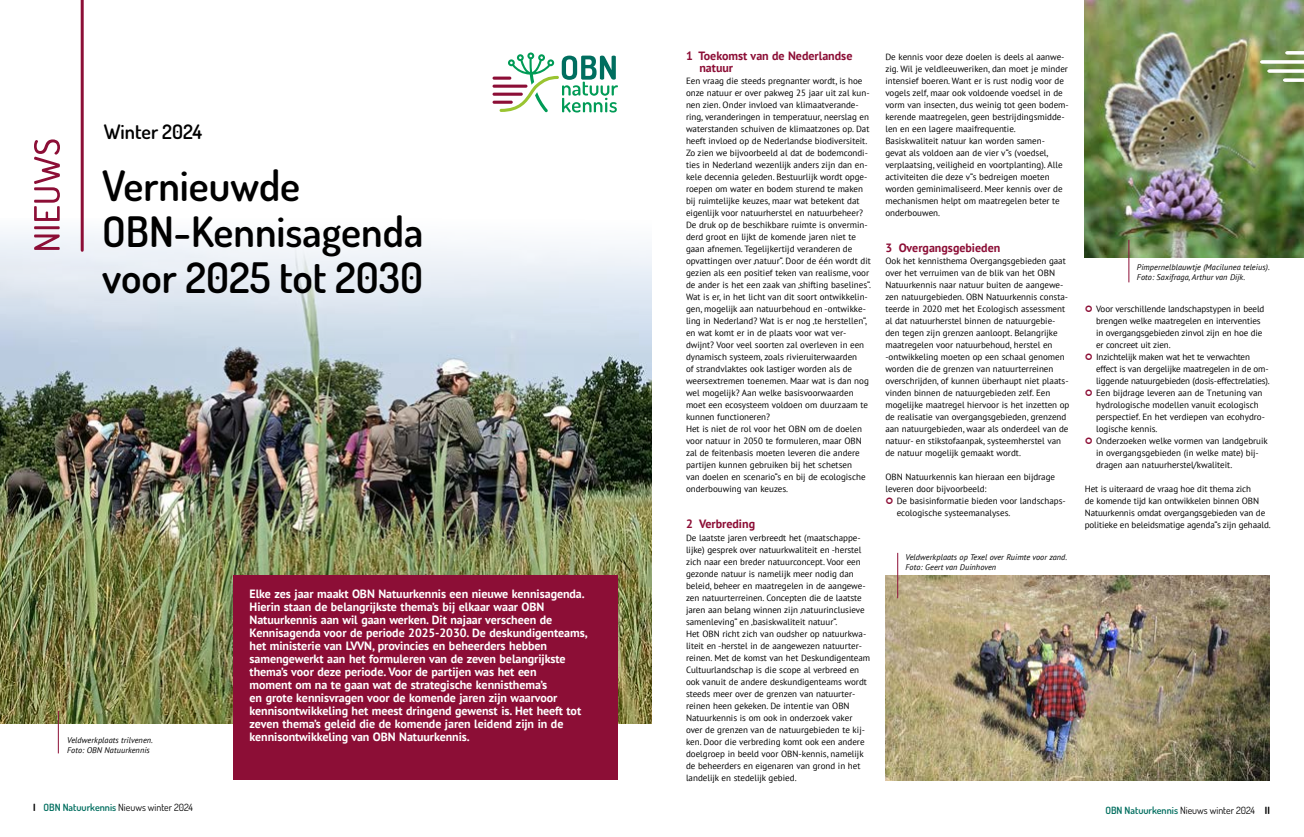
<style>
.page{position:relative;width:1304px;height:837px;background:#fff}
.page>*{position:absolute;margin:0;border:0;box-sizing:border-box;transform-origin:0 0}
.t1{font:600 42px/46px "Dosis";color:#000}
.t2{font:600 20px "Dosis";color:#000}
.t3{font:700 12px/13px "PT Sans";letter-spacing:-.005em;color:#fff}
.t4{font:700 12px/12px "PT Sans";color:#8c0e36}
.t5{font:10px "Dosis";color:#000}
.t6{font:9px/12px "PT Sans";color:#000}
.t7{font:italic 8.2px/10px "PT Sans";letter-spacing:.01em;color:#000}
.s1{font-weight:700}
.s2{font-weight:600;color:#006e5f}
</style>
<div class="page">
<img style="left:1085px;top:0;width:219px;height:257px">
<svg style="left:1260px;top:51px;width:44px;height:31px"></svg>
<img style="left:885px;top:575px;width:385px;height:205px">
<img style="left:0;top:353px;width:652px;height:370px">
<hr style="left:493px;top:77px;width:18px;height:3px;background:#8c0e36;border-radius:2px">
<hr style="left:493px;top:85px;width:34px;height:3px;background:#8c0e36;border-radius:2px">
<hr style="left:493px;top:93px;width:30px;height:3px;background:#8c0e36;border-radius:2px">
<hr style="left:493px;top:101px;width:20px;height:3px;background:#8c0e36;border-radius:2px">
<svg style="left:500px;top:52px;width:118px;height:60px"></svg>
<hr style="left:897px;top:552px;width:1px;height:46px;background:#8c0e36">
<hr style="left:1128px;top:240px;width:1px;height:42px;background:#8c0e36">
<hr style="left:58px;top:710px;width:1px;height:43px;background:#8c0e36">
<div style="left:233px;top:575px;width:384px;height:204px;background:#8c0e36"></div>
<div style="left:0;top:217px;width:652px;height:136px;background:linear-gradient(to bottom,#fff,#c4d4e3)"></div>
<hr style="left:81px;top:0;width:3px;height:250px;background:#8c0e36">
<svg style="left:34px;top:139px;width:26px;height:111px"></svg>
<h2 class="t2" style="left:104px;top:118px;width:100px">Winter 2024</h2>
<h1 class="t1" style="left:102px;top:161px;width:323px">Vernieuwde<br>OBN-Kennisagenda voor 2025 tot 2030</h1>
<p class="t7" style="left:67px;top:734px;width:87px">Veldwerkplaats trilvenen.<br>Foto: OBN Natuurkennis</p>
<p class="t5" style="left:33px;top:800px;width:161px"><span class="s1">I</span> <span class="s2">OBN Natuurkennis</span> Nieuws winter 2024</p>
<p class="t3" style="left:250px;top:587px;width:340px">Elke zes jaar maakt OBN Natuurkennis een nieuwe kennisagenda.<br>Hierin staan de belangrijkste thema’s bij elkaar waar OBN Natuurkennis aan wil gaan werken. Dit najaar verscheen de Kennisagenda voor de periode 2025-2030. De deskundigenteams, het ministerie van LVVN, provincies en beheerders hebben samengewerkt aan het formuleren van de zeven belangrijkste thema’s voor deze periode. Voor de partijen was het een<br>moment om na te gaan wat de strategische kennisthema’s<br>en grote kennisvragen voor de komende jaren zijn waarvoor kennisontwikkeling het meest dringend gewenst is. Het heeft tot zeven thema’s geleid die de komende jaren leidend zijn in de kennisontwikkeling van OBN Natuurkennis.</p>
<h3 class="t4" style="left:699px;top:50px;width:155px;text-indent:-13px">1 Toekomst van de Nederlandse natuur</h3>
<p class="t6" style="left:686px;top:75px;width:187px">Een vraag die steeds pregnanter wordt, is hoe onze natuur er over pakweg 25 jaar uit zal kun&shy;nen zien. Onder invloed van klimaatverande&shy;ring, veranderingen in temperatuur, neerslag en waterstanden schuiven de klimaatzones op. Dat heeft invloed op de Nederlandse biodiversiteit.<br>Zo zien we bijvoorbeeld al dat de bodemcondi&shy;ties in Nederland wezenlijk anders zijn dan en&shy;kele decennia geleden. Bestuurlijk wordt opge&shy;roepen om water en bodem sturend te maken bij ruimtelijke keuzes, maar wat betekent dat eigenlijk voor natuurherstel en natuurbeheer?<br>De druk op de beschikbare ruimte is onvermin&shy;derd groot en lijkt de komende jaren niet te gaan afnemen. Tegelijkertijd veranderen de opvattingen over ‘natuur’. Door de één wordt dit gezien als een positief teken van realisme, voor de ander is het een zaak van ‘shifting baselines’.<br>Wat is er, in het licht van dit soort ontwikkelin&shy;gen, mogelijk aan natuurbehoud en -ontwikke&shy;ling in Nederland? Wat is er nog ‘te herstellen’, en wat komt er in de plaats voor wat ver&shy;dwijnt? Voor veel soorten zal overleven in een dynamisch systeem, zoals rivieruiterwaarden<br>of strandvlaktes ook lastiger worden als de weersextremen toenemen. Maar wat is dan nog wel mogelijk? Aan welke basisvoorwaarden moet een ecosysteem voldoen om duurzaam te kunnen functioneren?<br>Het is niet de rol voor het OBN om de doelen voor natuur in 2050 te formuleren, maar OBN zal de feitenbasis moeten leveren die andere partijen kunnen gebruiken bij het schetsen<br>van doelen en scenario’s en bij de ecologische onderbouwing van keuzes.</p>
<h3 class="t4" style="left:686px;top:518px;width:71px">2 Verbreding</h3>
<p class="t6" style="left:686px;top:531px;width:186px">De laatste jaren verbreedt het (maatschappe&shy;lijke) gesprek over natuurkwaliteit en -herstel zich naar een breder natuurconcept. Voor een gezonde natuur is namelijk meer nodig dan beleid, beheer en maatregelen in de aangewe&shy;zen natuurterreinen. Concepten die de laatste jaren aan belang winnen zijn ‘natuurinclusieve samenleving’ en ‘basiskwaliteit natuur’.<br>Het OBN richt zich van oudsher op natuurkwa&shy;liteit en -herstel in de aangewezen natuurter&shy;reinen. Met de komst van het Deskundigenteam Cultuurlandschap is die scope al verbreed en ook vanuit de andere deskundigenteams wordt steeds meer over de grenzen van natuurter&shy;reinen heen gekeken. De intentie van OBN Natuurkennis is om ook in onderzoek vaker over de grenzen van de natuurgebieden te kij&shy;ken. Door die verbreding komt ook een andere doelgroep in beeld voor OBN-kennis, namelijk de beheerders en eigenaren van grond in het landelijk en stedelijk gebied.</p>
<p class="t6" style="left:885px;top:51px;width:185px">De kennis voor deze doelen is deels al aanwe&shy;zig. Wil je veldleeuweriken, dan moet je minder intensief boeren. Want er is rust nodig voor de vogels zelf, maar ook voldoende voedsel in de vorm van insecten, dus weinig tot geen bodem&shy;kerende maatregelen, geen bestrijdingsmidde&shy;len en een lagere maaifrequentie.<br>Basiskwaliteit natuur kan worden samen-<br>gevat als voldoen aan de vier v’s (voedsel, verplaatsing, veiligheid en voortplanting). Alle activiteiten die deze v’s bedreigen moeten worden geminimaliseerd. Meer kennis over de mechanismen helpt om maatregelen beter te onderbouwen.</p>
<h3 class="t4" style="left:885px;top:242px;width:117px">3 Overgangsgebieden</h3>
<p class="t6" style="left:885px;top:255px;width:186px">Ook het kennisthema Overgangsgebieden gaat over het verruimen van de blik van het OBN Natuurkennis naar natuur buiten de aangewe&shy;zen natuurgebieden. OBN Natuurkennis consta&shy;teerde in 2020 met het Ecologisch assessment al dat natuurherstel binnen de natuurgebie&shy;den tegen zijn grenzen aanloopt. Belangrijke maatregelen voor natuurbehoud, herstel en -ontwikkeling moeten op een schaal genomen worden die de grenzen van natuurterreinen overschrijden, of kunnen überhaupt niet plaats&shy;vinden binnen de natuurgebieden zelf. Een mogelijke maatregel hiervoor is het inzetten op de realisatie van overgangsgebieden, grenzend aan natuurgebieden, waar als onderdeel van de natuur- en stikstofaanpak, systeemherstel van de natuur mogelijk gemaakt wordt.</p>
<p class="t6" style="left:885px;top:471px;width:171px">OBN Natuurkennis kan hieraan een bijdrage leveren door bijvoorbeeld:</p>
<p class="t6" style="left:897px;top:495px;width:171px">De basisinformatie bieden voor landschaps&shy;ecologische systeemanalyses.</p>
<p class="t7" style="left:905px;top:551px;width:163px">Veldwerkplaats op Texel over Ruimte voor zand.<br>Foto: Geert van Duinhoven</p>
<p class="t7" style="left:1137px;top:262px;width:134px">Pimpernelblauwtje (Macilunea teleius).<br>Foto: Saxifraga, Arthur van Dijk.</p>
<p class="t6" style="left:1096px;top:303px;width:175px">Voor verschillende landschapstypen in beeld brengen welke maatregelen en interventies in overgangsgebieden zinvol zijn en hoe die er concreet uit zien.<br>Inzichtelijk maken wat het te verwachten effect is van dergelijke maatregelen in de om&shy;liggende natuurgebieden (dosis-effectrelaties).<br>Een bijdrage leveren aan de finetuning van hydrologische modellen vanuit ecologisch perspectief. En het verdiepen van ecohydro&shy;logische kennis.<br>Onderzoeken welke vormen van landgebruik in overgangsgebieden (in welke mate) bij&shy;dragen aan natuurherstel/kwaliteit.</p>
<p class="t6" style="left:1085px;top:483px;width:187px">Het is uiteraard de vraag hoe dit thema zich<br>de komende tijd kan ontwikkelen binnen OBN Natuurkennis omdat overgangsgebieden van de politieke en beleidsmatige agenda’s zijn gehaald.</p>
<p class="t5" style="left:1105px;top:802px;width:166px"><span class="s2">OBN Natuurkennis</span> Nieuws winter 2024 <span class="s1">II</span></p>
</div>
